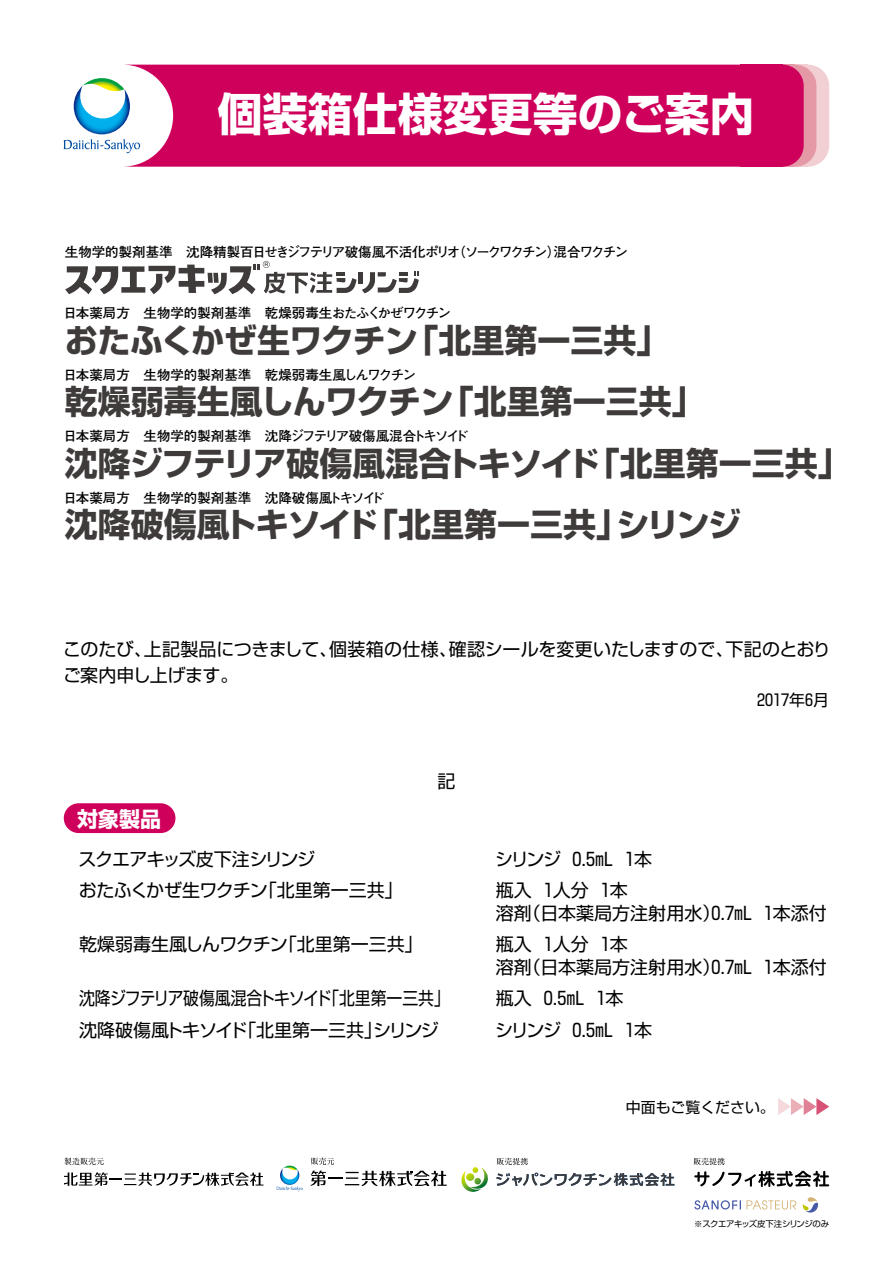
<style>
.page{position:relative;width:893px;height:1263px;background:#fff}
.page>*{position:absolute;margin:0;border:0;box-sizing:border-box;transform-origin:0 0}
.t1{font:700 45px "Shin Go Pro";color:#fff}
.t2{font:700 33px "Shin Go Pro";color:#3f3b3a}
.t3{font:700 33px "Shin Go Pro";letter-spacing:-.025em;color:#3f3b3a}
.t4{font:700 33px "Shin Go Pro";letter-spacing:-.02em;color:#3f3b3a}
.t5{font:700 21px "Shin Go Pro";color:#fff}
.t6{font:18px "Shin Go Pro";color:#000}
.t7{font:18px "Shin Go Pro";letter-spacing:-.05em;color:#000}
.t8{font:18px "Shin Go Pro";letter-spacing:-.055em;color:#000;scale:.88 1}
.t9{font:18px/25.5px "Shin Go Pro";letter-spacing:-.035em;color:#000}
.t10{font:18px "Shin Go Pro";letter-spacing:-.065em;color:#000}
.t11{font:18px "Shin Go Pro";letter-spacing:-.04em;color:#000}
.t12{font:18px "Shin Go Pro";color:#000;scale:.88 1}
.t13{font:15.9px "Shin Go Pro";color:#000}
.t14{font:14.85px "Shin Go Pro";color:#000}
.t15{font:700 13.5px "Futo Go B101 Pro";color:#000}
.t16{font:700 13.5px "Futo Go B101 Pro";letter-spacing:-.135em;color:#000}
.t17{font:8.4px "Shin Go Pro";letter-spacing:-.035em;color:#000}
</style>
<div class="page">
<svg style="left:778px;top:1098px;width:51px;height:17px"></svg>
<div style="left:64px;top:803px;width:111px;height:30px;background:#cf005c;border-radius:15px"></div>
<svg style="left:64px;top:78px;width:58px;height:72px"></svg>
<div style="left:787px;top:65px;width:42px;height:102px;background:#f2cfd3;border-radius:21px"></div>
<div style="left:774px;top:65px;width:42px;height:102px;background:#e599a6;border-radius:21px"></div>
<svg style="left:122px;top:65px;width:618px;height:102px;background:#d11166"></svg>
<div style="left:761px;top:65px;width:43px;height:102px;background:#cf005c;border-radius:21px"></div>
<div style="left:740px;top:65px;width:42px;height:102px;background:#cf005c"></div>
<svg style="left:65px;top:261px;width:354px;height:33px"></svg>
<svg style="left:64px;top:1157px;width:40px;height:8px"></svg>
<svg style="left:64px;top:1172px;width:199px;height:14px"></svg>
<svg style="left:496px;top:1158px;width:32px;height:7px"></svg>
<svg style="left:693px;top:1158px;width:32px;height:7px"></svg>
<svg style="left:694px;top:1171px;width:135px;height:16px"></svg>
<svg style="left:694px;top:1200px;width:47px;height:9px"></svg>
<svg style="left:747px;top:1200px;width:49px;height:9px"></svg>
<svg style="left:803px;top:1197px;width:15px;height:15px"></svg>
<svg style="left:496px;top:1173px;width:178px;height:13px"></svg>
<svg style="left:461px;top:1167px;width:27px;height:25px"></svg>
<svg style="left:311px;top:1157px;width:23px;height:8px"></svg>
<svg style="left:277px;top:1165px;width:26px;height:26px"></svg>
<svg style="left:311px;top:1171px;width:136px;height:15px"></svg>
<h1 class="t1" style="left:218px;top:78px;width:538px">個装箱仕様変更等のご案内</h1>
<p class="t15" style="left:65px;top:241px;width:397px">生物学的製剤基準　沈降精製百日せきジフテリア破傷風不活化ポリオ</p>
<p class="t16" style="left:452px;top:241px;width:178px">（ソークワクチン混合ワクチン</p>
<p class="t15" style="left:547px;top:241px;width:15px">）</p>
<p class="t15" style="left:64px;top:302px;width:389px">日本薬局方　生物学的製剤基準　乾燥弱毒生おたふくかぜワクチン</p>
<h2 class="t2" style="left:405px;top:314px;width:265px">「北里第一三共「</h2>
<h2 class="t3" style="left:65px;top:314px;width:355px">おたふくかぜ生ワクチン</h2>
<p class="t15" style="left:64px;top:364px;width:354px">日本薬局方　生物学的製剤基準　乾燥弱毒生風しんワクチン</p>
<h2 class="t2" style="left:441px;top:375px;width:265px">「北里第一三共「</h2>
<h2 class="t4" style="left:65px;top:375px;width:390px">乾燥弱毒生風しんワクチン</h2>
<p class="t15" style="left:64px;top:425px;width:407px">日本薬局方　生物学的製剤基準　沈降ジフテリア破傷風混合トキソイド</p>
<h2 class="t3" style="left:65px;top:437px;width:536px">沈降ジフテリア破傷風混合トキソイド</h2>
<p class="t15" style="left:64px;top:487px;width:323px">日本薬局方　生物学的製剤基準　沈降破傷風トキソイド</p>
<h2 class="t2" style="left:587px;top:437px;width:265px">「北里第一三共「</h2>
<h2 class="t2" style="left:65px;top:498px;width:314px">沈降破傷風トキソイド</h2>
<h2 class="t2" style="left:365px;top:498px;width:266px">「北里第一三共」</h2>
<h2 class="t2" style="left:617px;top:498px;width:126px">シリンジ</h2>
<p class="t9" style="left:63px;top:635px;width:177px">このたび、<br>ご案内申し上げます。</p>
<p class="t6" style="left:329px;top:635px;width:129px">個装箱の仕様、</p>
<p class="t6" style="left:449px;top:635px;width:286px">確認シールを変更いたしますので、</p>
<p class="t6" style="left:144px;top:635px;width:195px">上記製品につきまして、</p>
<p class="t6" style="left:725px;top:635px;width:107px">下記のとおり</p>
<p class="t13" style="left:757px;top:686px;width:73px">2017年月6</p>
<p class="t6" style="left:437px;top:766px;width:19px">記</p>
<p class="t5" style="left:77px;top:802px;width:86px">対象製品</p>
<p class="t10" style="left:79px;top:844px;width:238px">スクエアキッズ皮下注シリンジ</p>
<p class="t6" style="left:495px;top:844px;width:67px">シリンジ</p>
<p class="t6" style="left:573px;top:844px;width:42px">0.5mL</p>
<p class="t6" style="left:625px;top:844px;width:28px">本1</p>
<p class="t7" style="left:79px;top:875px;width:190px">おたふくかぜ生ワクチン</p>
<p class="t6" style="left:259px;top:875px;width:146px">「北里第一三共」</p>
<p class="t6" style="left:496px;top:875px;width:37px">瓶入</p>
<p class="t6" style="left:544px;top:875px;width:46px">1人分</p>
<p class="t6" style="left:601px;top:875px;width:28px">本1</p>
<p class="t6" style="left:523px;top:898px;width:199px">（日本薬局方注射用水）</p>
<p class="t6" style="left:496px;top:898px;width:37px">溶剤</p>
<p class="t6" style="left:711px;top:898px;width:42px">0.7mL</p>
<p class="t6" style="left:764px;top:898px;width:64px">1本添付</p>
<p class="t6" style="left:279px;top:929px;width:145px">「北里第一三共」</p>
<p class="t11" style="left:79px;top:929px;width:210px">乾燥弱毒生風しんワクチン</p>
<p class="t6" style="left:496px;top:929px;width:37px">瓶入</p>
<p class="t6" style="left:544px;top:929px;width:46px">1人分</p>
<p class="t6" style="left:601px;top:929px;width:28px">本1</p>
<p class="t6" style="left:523px;top:952px;width:199px">（日本薬局方注射用水）</p>
<p class="t6" style="left:496px;top:952px;width:37px">溶剤</p>
<p class="t6" style="left:711px;top:952px;width:42px">0.7mL</p>
<p class="t6" style="left:764px;top:952px;width:64px">1本添付</p>
<p class="t8" style="left:79px;top:983px;width:288px">沈降ジフテリア破傷風混合トキソイド</p>
<p class="t12" style="left:323px;top:983px;width:145px">「北里第一三共」</p>
<p class="t6" style="left:496px;top:983px;width:37px">瓶入</p>
<p class="t6" style="left:544px;top:983px;width:42px">0.5mL</p>
<p class="t6" style="left:596px;top:983px;width:28px">本1</p>
<p class="t6" style="left:373px;top:1015px;width:67px">シリンジ</p>
<p class="t6" style="left:238px;top:1015px;width:145px">「北里第一三共」</p>
<p class="t7" style="left:79px;top:1015px;width:170px">沈降破傷風トキソイド</p>
<p class="t6" style="left:495px;top:1015px;width:67px">シリンジ</p>
<p class="t6" style="left:572px;top:1015px;width:42px">0.5mL</p>
<p class="t6" style="left:625px;top:1015px;width:28px">本1</p>
<p class="t14" style="left:626px;top:1095px;width:150px">中面もご覧ください。</p>
<p class="t17" style="left:694px;top:1217px;width:137px">※スクエアキッズ皮下注シリンジのみ</p>
</div>
